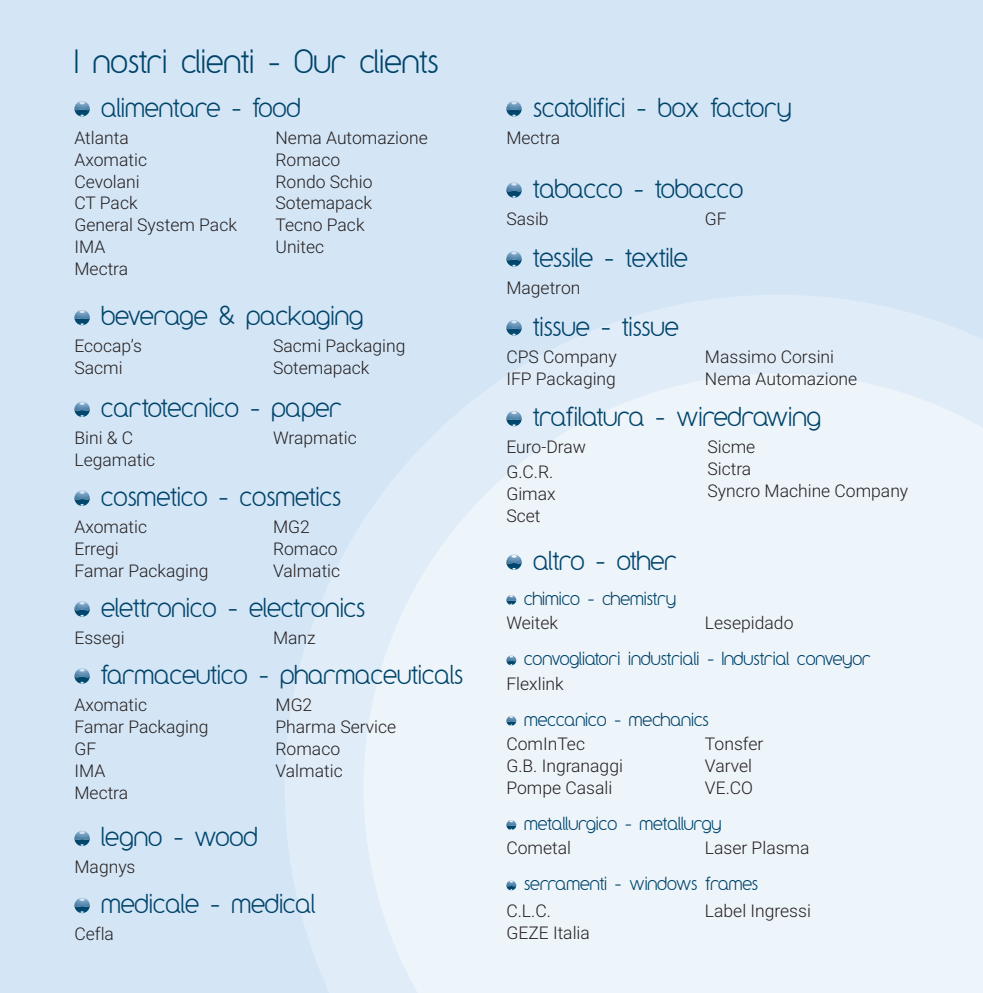
<style>
.page{position:relative;width:983px;height:993px;background:#fff}
.page>*{position:absolute;margin:0;border:0;box-sizing:border-box;transform-origin:0 0}
.t1{font:28px "Y2 K Neophyte";color:#00446a}
.t2{font:22.75px "Y2 K Neophyte";color:#00446a}
.t3{font:300 17.5px/21.9px "Roboto";color:#231f20}
.t4{font:15.75px "Y2 K Neophyte";color:#00446a}
</style>
<div class="page">
<div style="left:0;top:0;width:982px;height:992px;background:#d4e5f5"></div>
<svg style="left:285px;top:295px;width:697px;height:697px;fill:#e0ecf7"></svg>
<svg style="left:363px;top:373px;width:619px;height:619px;background:#ebf2f9"></svg>
<svg style="left:74px;top:310px;width:16px;height:15px"></svg>
<svg style="left:74px;top:401px;width:16px;height:16px"></svg>
<svg style="left:74px;top:490px;width:16px;height:15px"></svg>
<svg style="left:74px;top:601px;width:16px;height:15px"></svg>
<svg style="left:74px;top:898px;width:16px;height:14px"></svg>
<svg style="left:506px;top:101px;width:15px;height:15px"></svg>
<svg style="left:74px;top:831px;width:16px;height:14px"></svg>
<svg style="left:506px;top:182px;width:15px;height:16px"></svg>
<svg style="left:506px;top:320px;width:15px;height:15px"></svg>
<svg style="left:506px;top:251px;width:15px;height:15px"></svg>
<svg style="left:506px;top:554px;width:15px;height:15px"></svg>
<svg style="left:506px;top:595px;width:10px;height:9px"></svg>
<svg style="left:506px;top:655px;width:10px;height:10px"></svg>
<svg style="left:506px;top:715px;width:10px;height:10px"></svg>
<svg style="left:506px;top:819px;width:10px;height:10px"></svg>
<svg style="left:506px;top:880px;width:10px;height:10px"></svg>
<svg style="left:74px;top:101px;width:16px;height:15px"></svg>
<svg style="left:74px;top:668px;width:16px;height:15px"></svg>
<svg style="left:506px;top:411px;width:15px;height:15px"></svg>
<h1 class="t1" style="left:74px;top:42px;width:365px">I nostri clienti - Our clients</h1>
<h2 class="t2" style="left:101px;top:91px;width:201px">alimentare - food</h2>
<p class="t3" style="left:74px;top:126px;width:164px">Atlanta<br>Axomatic<br>Cevolani<br>CT Pack<br>General System Pack<br>IMA<br>Mectra</p>
<p class="t3" style="left:275px;top:126px;width:154px">Nema Automazione<br>Romaco<br>Rondo Schio<br>Sotemapack<br>Tecno Pack<br>Unitec</p>
<h2 class="t2" style="left:101px;top:300px;width:263px">beverage &amp; packaging</h2>
<p class="t3" style="left:74px;top:334px;width:69px">Ecocap’s</p>
<p class="t3" style="left:273px;top:334px;width:134px">Sacmi Packaging</p>
<p class="t3" style="left:74px;top:356px;width:50px">Sacmi</p>
<p class="t3" style="left:273px;top:356px;width:98px">Sotemapack</p>
<h2 class="t2" style="left:101px;top:392px;width:241px">cartotecnico - paper</h2>
<p class="t3" style="left:74px;top:426px;width:60px">Bini &amp; C</p>
<p class="t3" style="left:273px;top:426px;width:85px">Wrapmatic</p>
<p class="t3" style="left:74px;top:448px;width:82px">Legamatic</p>
<h2 class="t2" style="left:101px;top:480px;width:241px">cosmetico - cosmetics</h2>
<p class="t3" style="left:74px;top:515px;width:74px">Axomatic</p>
<p class="t3" style="left:273px;top:515px;width:38px">MG2</p>
<p class="t3" style="left:74px;top:537px;width:46px">Erregi</p>
<p class="t3" style="left:273px;top:537px;width:66px">Romaco</p>
<p class="t3" style="left:74px;top:559px;width:135px">Famar Packaging</p>
<p class="t3" style="left:273px;top:559px;width:69px">Valmatic</p>
<h2 class="t2" style="left:101px;top:591px;width:265px">elettronico - electronics</h2>
<p class="t3" style="left:74px;top:626px;width:52px">Essegi</p>
<p class="t3" style="left:273px;top:626px;width:44px">Manz</p>
<h2 class="t2" style="left:101px;top:658px;width:363px">farmaceutico - pharmaceuticals</h2>
<p class="t3" style="left:74px;top:693px;width:135px">Axomatic<br>Famar Packaging<br>GF<br>IMA<br>Mectra</p>
<p class="t3" style="left:275px;top:693px;width:122px">MG2<br>Pharma Service<br>Romaco<br>Valmatic</p>
<h2 class="t2" style="left:101px;top:820px;width:158px">legno - wood</h2>
<p class="t3" style="left:74px;top:855px;width:63px">Magnys</p>
<h2 class="t2" style="left:101px;top:887px;width:215px">medicale - medical</h2>
<p class="t3" style="left:74px;top:922px;width:41px">Cefla</p>
<h2 class="t2" style="left:533px;top:91px;width:260px">scatolifici - box factory</h2>
<p class="t3" style="left:506px;top:126px;width:55px">Mectra</p>
<h2 class="t2" style="left:533px;top:173px;width:211px">tabacco - tobacco</h2>
<p class="t3" style="left:506px;top:207px;width:44px">Sasib</p>
<p class="t3" style="left:704px;top:207px;width:23px">GF</p>
<h2 class="t2" style="left:533px;top:241px;width:156px">tessile - textile</h2>
<p class="t3" style="left:506px;top:276px;width:76px">Magetron</p>
<h2 class="t2" style="left:533px;top:310px;width:147px">tissue - tissue</h2>
<p class="t3" style="left:506px;top:345px;width:112px">CPS Company</p>
<p class="t3" style="left:704px;top:345px;width:131px">Massimo Corsini</p>
<p class="t3" style="left:506px;top:366px;width:111px">IFP Packaging</p>
<p class="t3" style="left:704px;top:366px;width:154px">Nema Automazione</p>
<h2 class="t2" style="left:533px;top:401px;width:289px">trafilatura - wiredrawing</h2>
<p class="t3" style="left:506px;top:433px;width:81px;line-height:25.2px">Euro-Draw<br>G.C.R.</p>
<p class="t3" style="left:506px;top:482px;width:51px">Gimax<br>Scet</p>
<p class="t3" style="left:707px;top:435px;width:202px">Sicme<br>Sictra<br>Syncro Machine Company</p>
<h2 class="t2" style="left:533px;top:544px;width:145px">altro - other</h2>
<p class="t4" style="left:524px;top:587px;width:153px">chimico - chemistry</p>
<p class="t3" style="left:506px;top:611px;width:53px">Weitek</p>
<p class="t3" style="left:704px;top:611px;width:90px">Lesepidado</p>
<p class="t4" style="left:524px;top:647px;width:348px">convogliatori industriali - Industrial conveyor</p>
<p class="t3" style="left:506px;top:671px;width:59px">Flexlink</p>
<p class="t4" style="left:524px;top:708px;width:186px">meccanico - mechanics</p>
<p class="t3" style="left:506px;top:732px;width:80px">ComInTec</p>
<p class="t3" style="left:704px;top:732px;width:60px">Tonsfer</p>
<p class="t3" style="left:506px;top:754px;width:118px">G.B. Ingranaggi</p>
<p class="t3" style="left:704px;top:754px;width:49px">Varvel</p>
<p class="t3" style="left:506px;top:776px;width:107px">Pompe Casali</p>
<p class="t3" style="left:704px;top:776px;width:50px">VE.CO</p>
<p class="t4" style="left:524px;top:812px;width:199px">metallurgico - metallurgy</p>
<p class="t3" style="left:506px;top:836px;width:66px">Cometal</p>
<p class="t3" style="left:704px;top:836px;width:106px">Laser Plasma</p>
<p class="t4" style="left:524px;top:872px;width:235px">serramenti - windows frames</p>
<p class="t3" style="left:506px;top:898px;width:46px">C.L.C.</p>
<p class="t3" style="left:704px;top:898px;width:107px">Label Ingressi</p>
<p class="t3" style="left:506px;top:920px;width:85px">GEZE Italia</p>
</div>
